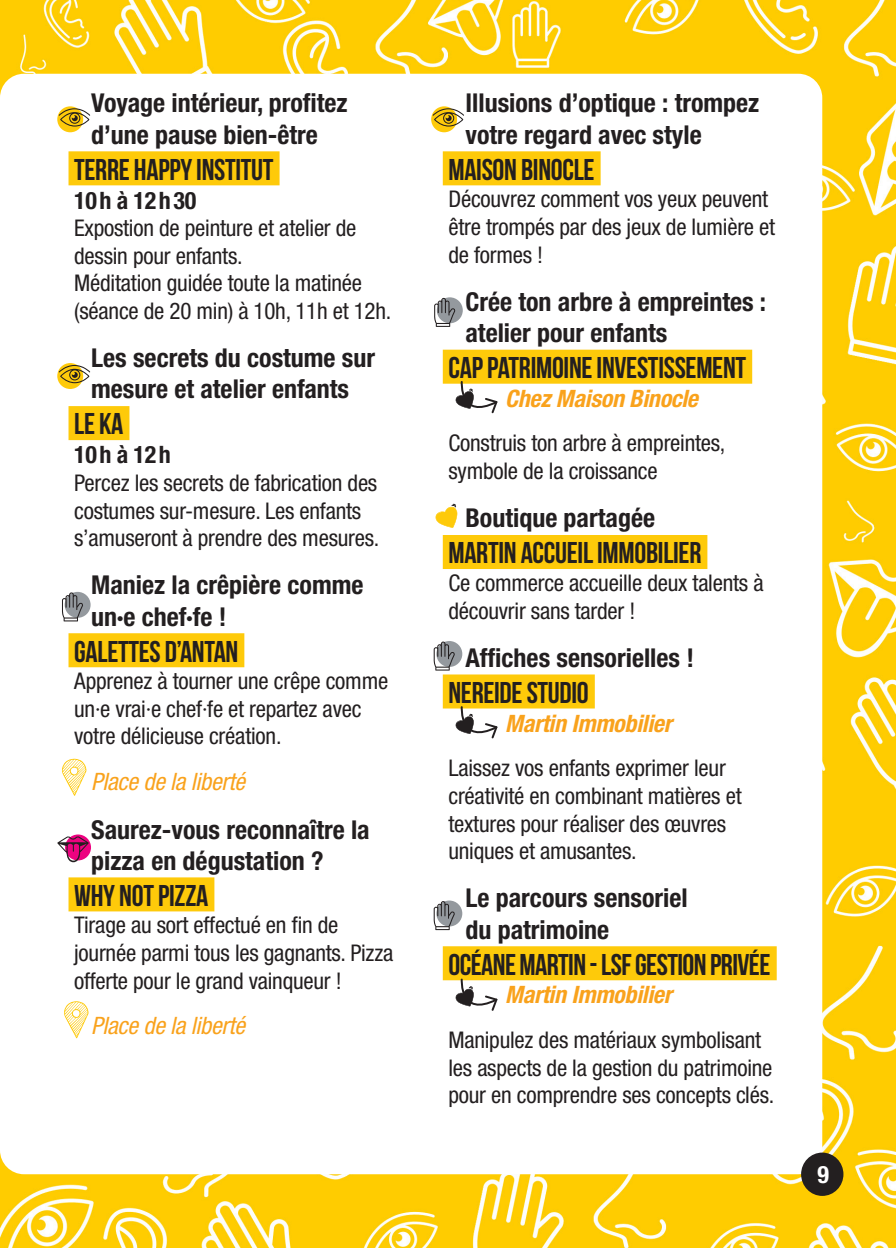
<style>
.page{position:relative;width:896px;height:1248px;background:#fff}
.page>*{position:absolute;margin:0;border:0;box-sizing:border-box;transform-origin:0 0}
.t1{font:700 30px "Bebas Neue";letter-spacing:-.01em;color:#231f20}
.t2{font:700 condensed 26px/31.2px "Helvetica Neue LT Std";color:#231f20}
.t3{font:italic 700 condensed 24px "Helvetica Neue LT Std";letter-spacing:-.01em;color:#f9a21c}
.t4{font:italic condensed 24px "Helvetica Neue LT Std";letter-spacing:-.01em;color:#f9a21c}
.t5{font:700 condensed 24px "Helvetica Neue LT Std";letter-spacing:.045em;color:#231f20}
.t6{font:700 condensed 24px "Helvetica Neue LT Std";color:#fff}
.t7{font:condensed 23px/27.6px "Helvetica Neue LT Std";letter-spacing:-.01em;color:#231f20}
</style>
<div class="page">
<img style="left:0;top:0;width:896px;height:1247px">
<div style="left:0;top:74px;width:822px;height:1100px;background:#fff;border-radius:24px"></div>
<div style="left:69px;top:151px;width:210px;height:34px;background:#feca0a"></div>
<div style="left:69px;top:406px;width:60px;height:34px;background:#feca0a"></div>
<div style="left:69px;top:633px;width:175px;height:34px;background:#feca0a"></div>
<div style="left:69px;top:877px;width:145px;height:34px;background:#feca0a"></div>
<div style="left:443px;top:151px;width:157px;height:34px;background:#feca0a"></div>
<div style="left:443px;top:349px;width:309px;height:34px;background:#feca0a"></div>
<div style="left:443px;top:535px;width:264px;height:34px;background:#feca0a"></div>
<div style="left:443px;top:674px;width:152px;height:34px;background:#feca0a"></div>
<div style="left:443px;top:946px;width:334px;height:34px;background:#feca0a"></div>
<svg style="left:431px;top:106px;width:26px;height:26px"></svg>
<svg style="left:433px;top:108px;width:31px;height:18px"></svg>
<svg style="left:57px;top:106px;width:26px;height:26px"></svg>
<svg style="left:59px;top:108px;width:31px;height:18px"></svg>
<svg style="left:57px;top:363px;width:26px;height:26px"></svg>
<svg style="left:59px;top:365px;width:31px;height:18px"></svg>
<svg style="left:65px;top:834px;width:26px;height:26px"></svg>
<svg style="left:57px;top:836px;width:32px;height:26px"></svg>
<div style="left:436px;top:900px;width:26px;height:26px;background:#94999e;border-radius:50%"></div>
<svg style="left:434px;top:901px;width:21px;height:29px"></svg>
<div style="left:436px;top:641px;width:26px;height:26px;background:#94999e;border-radius:50%"></div>
<svg style="left:434px;top:641px;width:21px;height:29px"></svg>
<div style="left:437px;top:297px;width:26px;height:26px;background:#94999e;border-radius:50%"></div>
<svg style="left:434px;top:298px;width:21px;height:29px"></svg>
<div style="left:65px;top:592px;width:26px;height:25px;background:#94999e;border-radius:50%"></div>
<svg style="left:62px;top:592px;width:21px;height:29px"></svg>
<svg style="left:62px;top:758px;width:25px;height:37px"></svg>
<svg style="left:64px;top:1001px;width:25px;height:37px"></svg>
<svg style="left:455px;top:381px;width:44px;height:33px"></svg>
<svg style="left:455px;top:706px;width:44px;height:33px"></svg>
<svg style="left:455px;top:978px;width:44px;height:33px"></svg>
<svg style="left:435px;top:503px;width:22px;height:25px"></svg>
<div style="left:801px;top:1152px;width:42px;height:43px;background:#231f20;border-radius:50%"></div>
<p class="t2" style="left:91px;top:87px;width:258px">Voyage intérieur, profitez d’une pause bien-être</p>
<p class="t1" style="left:74px;top:153px;width:201px">TERRE HAPPY INSTITUT</p>
<p class="t5" style="left:74px;top:185px;width:124px">10h à 12h30</p>
<p class="t7" style="left:74px;top:214px;width:319px">Expostion de peinture et atelier de dessin pour enfants.<br>Méditation guidée toute la matinée (séance de 20 min) à 10h, 11h et 12h.</p>
<p class="t2" style="left:91px;top:342px;width:285px">Les secrets du costume sur mesure et atelier enfants</p>
<p class="t1" style="left:74px;top:407px;width:51px">LE KA</p>
<p class="t5" style="left:74px;top:440px;width:98px">10h à 12h</p>
<p class="t7" style="left:74px;top:469px;width:307px">Percez les secrets de fabrication des costumes sur-mesure. Les enfants s’amuseront à prendre des mesures.</p>
<p class="t2" style="left:91px;top:569px;width:274px">Maniez la crêpière comme un·e chef·fe !</p>
<p class="t1" style="left:74px;top:634px;width:166px">GALETTES D’ANTAN</p>
<p class="t7" style="left:74px;top:667px;width:315px">Apprenez à tourner une crêpe comme un·e vrai·e chef·fe et repartez avec votre délicieuse création.</p>
<p class="t4" style="left:91px;top:767px;width:155px">Place de la liberté</p>
<p class="t2" style="left:91px;top:813px;width:280px">Saurez-vous reconnaître la pizza en dégustation ?</p>
<p class="t1" style="left:74px;top:878px;width:136px">WHY NOT PIZZA</p>
<p class="t7" style="left:74px;top:911px;width:321px">Tirage au sort effectué en fin de journée parmi tous les gagnants. Pizza offerte pour le grand vainqueur !</p>
<p class="t4" style="left:91px;top:1011px;width:155px">Place de la liberté</p>
<p class="t2" style="left:465px;top:87px;width:295px">Illusions d’optique : trompez votre regard avec style</p>
<p class="t1" style="left:448px;top:153px;width:148px">MAISON BINOCLE</p>
<p class="t7" style="left:448px;top:185px;width:328px">Découvrez comment vos yeux peuvent être trompés par des jeux de lumière et de formes !</p>
<p class="t2" style="left:465px;top:285px;width:302px">Crée ton arbre à empreintes : atelier pour enfants</p>
<p class="t1" style="left:448px;top:351px;width:299px">CAP PATRIMOINE INVESTISSEMENT</p>
<p class="t3" style="left:505px;top:384px;width:194px">Chez Maison Binocle</p>
<p class="t7" style="left:448px;top:429px;width:278px">Construis ton arbre à empreintes, symbole de la croissance</p>
<p class="t2" style="left:465px;top:502px;width:191px">Boutique partagée</p>
<p class="t1" style="left:448px;top:536px;width:254px">MARTIN ACCUEIL IMMOBILIER</p>
<p class="t7" style="left:448px;top:569px;width:317px">Ce commerce accueille deux talents à découvrir sans tarder !</p>
<p class="t2" style="left:465px;top:641px;width:230px">Affiches sensorielles !</p>
<p class="t1" style="left:448px;top:676px;width:142px">NEREIDE STUDIO</p>
<p class="t3" style="left:505px;top:708px;width:168px">Martin Immobilier</p>
<p class="t7" style="left:448px;top:754px;width:295px">Laissez vos enfants exprimer leur créativité en combinant matières et textures pour réaliser des œuvres uniques et amusantes.</p>
<p class="t2" style="left:465px;top:882px;width:224px">Le parcours sensoriel du patrimoine</p>
<p class="t1" style="left:448px;top:947px;width:323px">OCÉANE MARTIN - LSF GESTION PRIVÉE</p>
<p class="t3" style="left:505px;top:980px;width:168px">Martin Immobilier</p>
<p class="t7" style="left:448px;top:1025px;width:327px">Manipulez des matériaux symbolisant les aspects de la gestion du patrimoine pour en comprendre ses concepts clés.</p>
<p class="t6" style="left:817px;top:1159px;width:13px">9</p>
</div>
